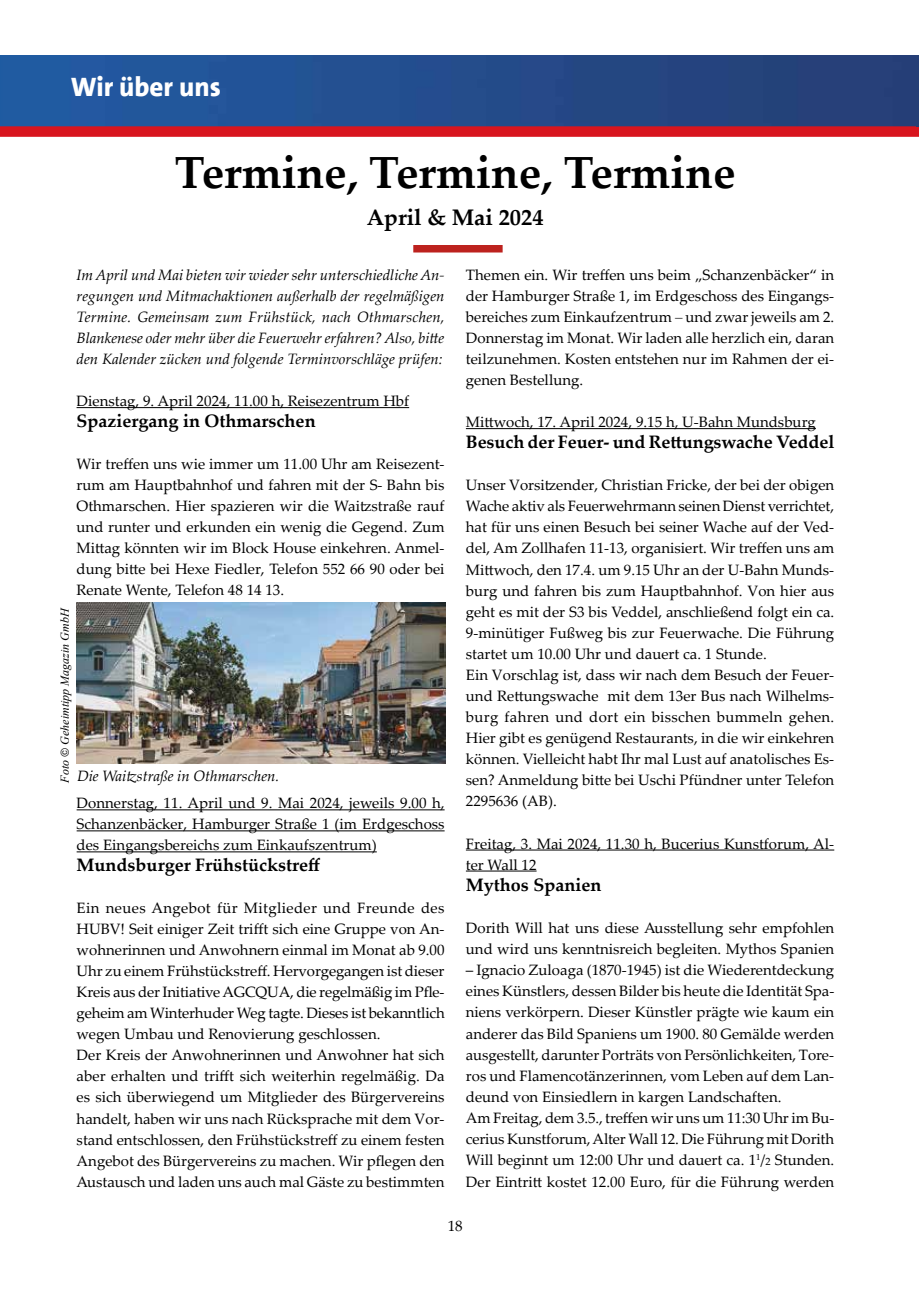
<style>
.page{position:relative;width:919px;height:1289px;background:#fff}
.page>*{position:absolute;margin:0;border:0;box-sizing:border-box;transform-origin:0 0}
.t1{font:700 45px "Palatino Linotype";color:#000}
.t2{font:800 27px "SPD The Sans";color:#fff}
.t3{font:700 22.5px "Palatino Linotype";color:#000}
.t4{font:700 18px "Palatino Linotype";color:#000}
.t5{font:15px/21px "Palatino Linotype";color:#000}
.t6{font:italic 15px/21px "Palatino Linotype";color:#000;text-align:justify}
.t7{font:italic 12px "Times New Roman";color:#000}
.s1{font-family:"Franklin Gothic";font-style:normal}
.s2{font-family:"Zurich BT";font-weight:300}
.s3{font-size:10.5px}
</style>
<div class="page">
<img style="left:0;top:55px;width:918px;height:71px">
<hr style="left:77px;top:407px;width:332px;height:1px;background:#000">
<div style="left:413px;top:245px;width:89px;height:7px;background:#bd221e"></div>
<hr style="left:77px;top:809px;width:367px;height:1px;background:#000">
<hr style="left:77px;top:830px;width:367px;height:1px;background:#000">
<hr style="left:77px;top:851px;width:300px;height:1px;background:#000">
<div style="left:0;top:126px;width:918px;height:11px;background:#d8151e"></div>
<img style="left:77px;top:602px;width:368px;height:161px">
<hr style="left:466px;top:428px;width:349px;height:1px;background:#000">
<hr style="left:466px;top:849px;width:368px;height:1px;background:#000">
<hr style="left:466px;top:870px;width:70px;height:1px;background:#000">
<h2 class="t2" style="left:71px;top:69px;width:152px">Wir über uns</h2>
<h1 class="t1" style="left:175px;top:140px;width:562px">Termine, Termine, Termine</h1>
<h3 class="t3" style="left:367px;top:201px;width:178px">April &amp; Mai 2024</h3>
<p class="t6" style="left:77px;top:264px;width:369px">Im April und Mai bieten wir wieder sehr unterschiedliche An&shy;regungen und Mitmachaktionen außerhalb der regelmäßigen Termine. Gemeinsam zum Frühstück, nach Othmarschen, Blankenese oder mehr über die Feuerwehr erfahren? Also, bitte den Kalender zücken und folgende Terminvorschläge prüfen:</p>
<p class="t5" style="left:77px;top:390px;width:334px">Dienstag, 9. April 2024, 11.00 h, Reisezentrum Hbf</p>
<p class="t4" style="left:77px;top:408px;width:240px">Spaziergang in Othmarschen</p>
<p class="t5" style="left:77px;top:453px;width:369px;text-align:justify">Wir treffen uns wie immer um 11.00 Uhr am Reisezent&shy;rum am Hauptbahnhof und fahren mit der S- Bahn bis Othmarschen. Hier spazieren wir die Waitzstraße rauf und runter und erkunden ein wenig die Gegend. Zum Mittag könnten wir im Block House einkehren. Anmel&shy;dung bitte bei Hexe Fiedler, Telefon 552 66 90 oder bei Renate Wente, Telefon 48 14 13.</p>
<p class="t7" style="left:57px;top:782px;width:177px;rotate:-90deg">Foto <span class="s1">©</span> Geheimtipp Magazin GmbH</p>
<p class="t6" style="left:77px;top:764px;width:204px">Die Waitzstraße in Othmarschen.</p>
<p class="t5" style="left:77px;top:792px;width:369px;text-align:justify">Donnerstag, 11. April und 9. Mai 2024, jeweils 9.00 h, Schanzenbäcker, Hamburger Straße 1 (im Erdgeschoss des Eingangsbereichs zum Einkaufszentrum)</p>
<p class="t4" style="left:77px;top:852px;width:245px">Mundsburger Frühstückstreff</p>
<p class="t5" style="left:77px;top:897px;width:369px">Ein neues Angebot für Mitglieder und Freunde des HUBV! Seit einiger Zeit trifft sich eine Gruppe von An&shy;wohnerinnen und Anwohnern einmal im Monat ab 9.00<br>Uhr zu einem Frühstückstreff. Hervorgegangen ist dieser Kreis aus der Initiative AGCQUA, die regelmäßig im Pfle&shy;geheim am Winterhuder Weg tagte. Dieses ist bekanntlich wegen Umbau und Renovierung geschlossen.<br>Der Kreis der Anwohnerinnen und Anwohner hat sich aber erhalten und trifft sich weiterhin regelmäßig. Da es sich überwiegend um Mitglieder des Bürgervereins handelt, haben wir uns nach Rücksprache mit dem Vor&shy;stand entschlossen, den Frühstückstreff zu einem festen Angebot des Bürgervereins zu machen. Wir pflegen den Austausch und laden uns auch mal Gäste zu bestimmten</p>
<p class="t5" style="left:466px;top:264px;width:370px;text-align:justify">Themen ein. Wir treffen uns beim „Schanzenbäcker“ in der Hamburger Straße 1, im Erdgeschoss des Eingangs&shy;bereiches zum Einkaufzentrum <span class="s2">–</span> und zwar jeweils am 2.<br>Donnerstag im Monat. Wir laden alle herzlich ein, daran teilzunehmen. Kosten entstehen nur im Rahmen der ei&shy;genen Bestellung.</p>
<p class="t5" style="left:466px;top:411px;width:351px">Mittwoch, 17. April 2024, 9.15 h, U-Bahn Mundsburg</p>
<p class="t4" style="left:466px;top:429px;width:370px">Besuch der Feuer- und Rettungswache Veddel</p>
<p class="t5" style="left:466px;top:474px;width:370px">Unser Vorsitzender, Christian Fricke, der bei der obigen Wache aktiv als Feuerwehrmann seinen Dienst verrichtet, hat für uns einen Besuch bei seiner Wache auf der Ved&shy;del, Am Zollhafen 11-13, organisiert. Wir treffen uns am Mittwoch, den 17.4. um 9.15 Uhr an der U-Bahn Munds&shy;burg und fahren bis zum Hauptbahnhof. Von hier aus geht es mit der S3 bis Veddel, anschließend folgt ein ca.<br>9-minütiger Fußweg bis zur Feuerwache. Die Führung startet um 10.00 Uhr und dauert ca. 1 Stunde.<br>Ein Vorschlag ist, dass wir nach dem Besuch der Feuer&shy;und Rettungswache mit dem 13er Bus nach Wilhelms&shy;burg fahren und dort ein bisschen bummeln gehen.<br>Hier gibt es genügend Restaurants, in die wir einkehren können. Vielleicht habt Ihr mal Lust auf anatolisches Es&shy;sen? Anmeldung bitte bei Uschi Pfündner unter Telefon 2295636 (AB).</p>
<p class="t5" style="left:466px;top:832px;width:370px">Freitag, 3. Mai 2024, 11.30 h, Bucerius Kunstforum, Al&shy;ter Wall 12</p>
<p class="t4" style="left:466px;top:871px;width:137px">Mythos Spanien</p>
<p class="t5" style="left:466px;top:916px;width:370px">Dorith Will hat uns diese Ausstellung sehr empfohlen und wird uns kenntnisreich begleiten. Mythos Spanien</p>
<p class="t5" style="left:466px;top:958px;width:370px">– Ignacio Zuloaga (1870-1945) ist die Wiederentdeckung eines Künstlers, dessen Bilder bis heute die Identität Spa&shy;niens verkörpern. Dieser Künstler prägte wie kaum ein anderer das Bild Spaniens um 1900. 80 Gemälde werden ausgestellt, darunter Porträts von Persönlichkeiten, Tore&shy;ros und Flamencotänzerinnen, vom Leben auf dem Lan&shy;deund von Einsiedlern in kargen Landschaften.<br>Am Freitag, dem 3.5., treffen wir uns um 11:30 Uhr im Bu&shy;cerius Kunstforum, Alter Wall 12. Die Führung mit Dorith Will beginnt um 12:00 Uhr und dauert ca. 1<sup>1</sup>/<span class="s3">2</span> Stunden.<br>Der Eintritt kostet 12.00 Euro, für die Führung werden</p>
<p class="t5" style="left:447px;top:1214px;width:16px">18</p>
</div>
